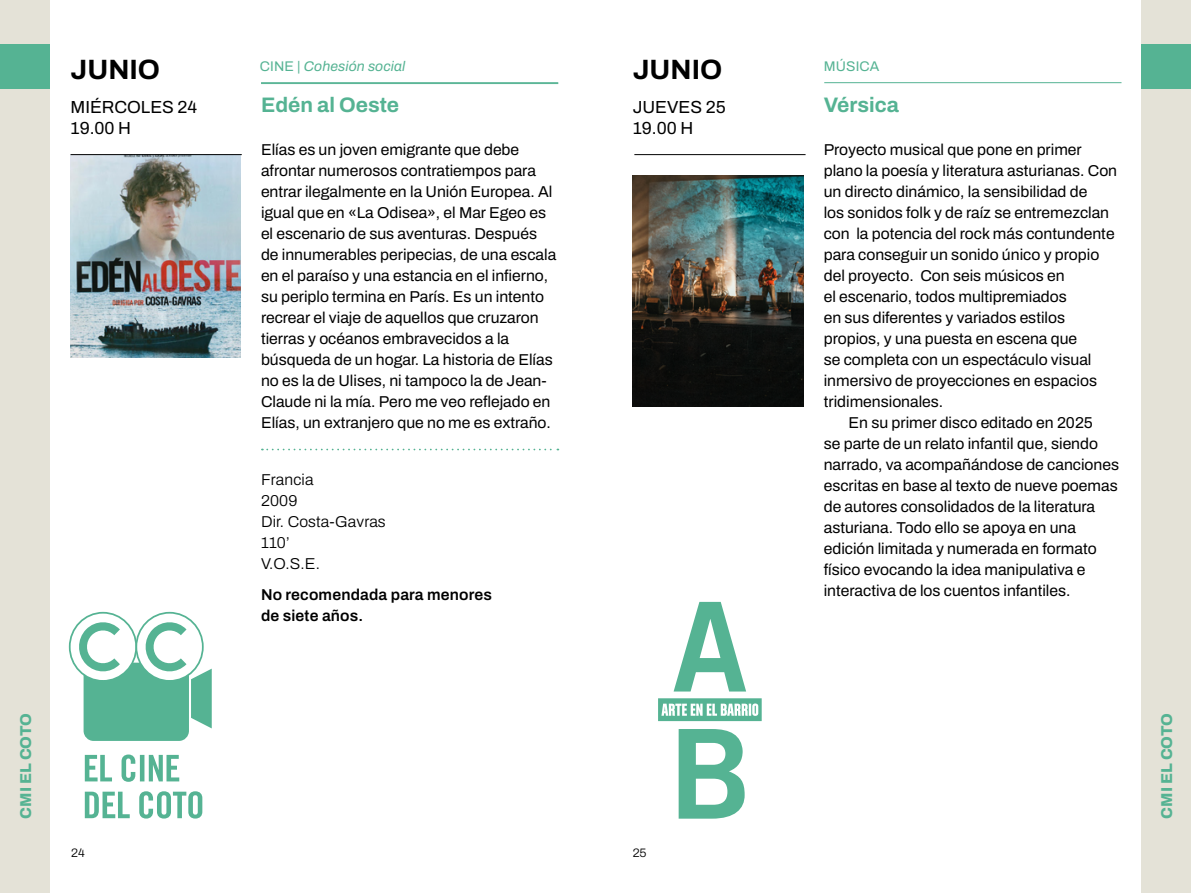
<style>
.page{position:relative;width:1191px;height:893px;background:#fff}
.page>*{position:absolute;margin:0;border:0;box-sizing:border-box;transform-origin:0 0}
.t1{font:700 28px "Archivo";color:#000}
.t2{font:700 21px "Archivo";color:#55b393}
.t3{font:17.5px/21px "Archivo";color:#000}
.t4{font:15.75px/21px "Archivo";color:#000}
.t5{font:300 15.75px/21px "Archivo";letter-spacing:.01em;color:#000}
.t6{font:600 15.75px/21px "Archivo";letter-spacing:.01em;color:#000}
.t7{font:800 15.75px "Archivo";color:#55b393}
.t8{font:italic 14px "Archivo";letter-spacing:.01em;color:#55b393}
.t9{font:14px "Archivo";letter-spacing:.01em;color:#55b393}
.t10{font:300 12.25px "Archivo";color:#000}
.s1{font-style:normal}
</style>
<div class="page">
<hr style="left:261px;top:82px;width:297px;height:1px;background:#55b393">
<hr style="left:824px;top:82px;width:297px;height:1px;background:#55b393">
<div style="left:0;top:0;width:50px;height:893px;background:#e4e2d7"></div>
<div style="left:1141px;top:0;width:50px;height:893px;background:#e4e2d7"></div>
<div style="left:1141px;top:45px;width:50px;height:44px;background:#55b393"></div>
<div style="left:0;top:45px;width:50px;height:44px;background:#55b393"></div>
<hr style="left:261px;top:83px;width:297px;height:1px;background:#55b393">
<img style="left:71px;top:155px;width:170px;height:202px">
<svg style="left:262px;top:449px;width:296px;height:1px"></svg>
<hr style="left:71px;top:154px;width:171px;height:1px;background:#000">
<svg style="left:69px;top:612px;width:68px;height:70px"></svg>
<svg style="left:135px;top:612px;width:69px;height:70px"></svg>
<svg style="left:77px;top:620px;width:135px;height:121px"></svg>
<svg style="left:85px;top:791px;width:117px;height:28px"></svg>
<svg style="left:85px;top:754px;width:94px;height:28px"></svg>
<svg style="left:658px;top:698px;width:103px;height:23px"></svg>
<svg style="left:678px;top:729px;width:66px;height:90px"></svg>
<svg style="left:673px;top:602px;width:73px;height:89px"></svg>
<img style="left:632px;top:176px;width:172px;height:231px">
<hr style="left:634px;top:154px;width:171px;height:1px;background:#000">
<h1 class="t1" style="left:71px;top:48px;width:91px">JUNIO</h1>
<p class="t3" style="left:71px;top:96px;width:128px">MIÉRCOLES 24<br>19.00 H</p>
<p class="t8" style="left:260px;top:56px;width:147px"><span class="s1">CINE |</span> Cohesión social</p>
<h2 class="t2" style="left:261px;top:89px;width:140px">Edén al Oeste</h2>
<p class="t4" style="left:261px;top:139px;width:297px">Elías es un joven emigrante que debe afrontar numerosos contratiempos para entrar ilegalmente en la Unión Europea. Al igual que en «La Odisea», el Mar Egeo es el escenario de sus aventuras. Después de innumerables peripecias, de una escala en el paraíso y una estancia en el infierno, su periplo termina en París. Es un intento recrear el viaje de aquellos que cruzaron tierras y océanos embravecidos a la búsqueda de un hogar. La historia de Elías no es la de Ulises, ni tampoco la de Jean-Claude ni la mía. Pero me veo reflejado en Elías, un extranjero que no me es extraño.</p>
<p class="t5" style="left:261px;top:469px;width:126px">Francia<br>2009<br>Dir. Costa-Gavras<br>110’<br>V.O.S.E.</p>
<p class="t6" style="left:261px;top:584px;width:232px">No recomendada para menores de siete años.</p>
<h1 class="t1" style="left:632px;top:48px;width:91px">JUNIO</h1>
<p class="t9" style="left:823px;top:56px;width:57px">MÚSICA</p>
<h2 class="t2" style="left:823px;top:89px;width:77px">Vérsica</h2>
<p class="t4" style="left:823px;top:139px;width:259px">Proyecto musical que pone en primer</p>
<p class="t4" style="left:823px;top:160px;width:295px">plano la poesía y literatura asturianas. Con</p>
<p class="t4" style="left:823px;top:181px;width:265px">un directo dinámico, la sensibilidad de</p>
<p class="t4" style="left:823px;top:202px;width:287px">los sonidos folk y de raíz se entremezclan</p>
<p class="t4" style="left:823px;top:223px;width:292px">con la potencia del rock más contundente</p>
<p class="t4" style="left:823px;top:244px;width:277px">para conseguir un sonido único y propio</p>
<p class="t4" style="left:823px;top:265px;width:242px">del proyecto. Con seis músicos en</p>
<p class="t4" style="left:823px;top:286px;width:245px">el escenario, todos multipremiados</p>
<p class="t4" style="left:823px;top:307px;width:243px">en sus diferentes y variados estilos</p>
<p class="t4" style="left:823px;top:328px;width:255px">propios, y una puesta en escena que</p>
<p class="t4" style="left:823px;top:349px;width:269px">se completa con un espectáculo visual</p>
<p class="t4" style="left:823px;top:370px;width:275px">inmersivo de proyecciones en espacios</p>
<p class="t4" style="left:823px;top:391px;width:121px">tridimensionales.</p>
<p class="t4" style="left:848px;top:412px;width:246px">En su primer disco editado en 2025</p>
<p class="t4" style="left:823px;top:433px;width:276px">se parte de un relato infantil que, siendo</p>
<p class="t4" style="left:823px;top:454px;width:297px">narrado, va acompañándose de canciones</p>
<p class="t4" style="left:823px;top:475px;width:295px">escritas en base al texto de nueve poemas</p>
<p class="t4" style="left:823px;top:496px;width:273px">de autores consolidados de la literatura</p>
<p class="t4" style="left:823px;top:517px;width:254px">asturiana. Todo ello se apoya en una</p>
<p class="t4" style="left:823px;top:538px;width:274px">edición limitada y numerada en formato</p>
<p class="t4" style="left:823px;top:559px;width:263px">físico evocando la idea manipulativa e</p>
<p class="t4" style="left:823px;top:580px;width:248px">interactiva de los cuentos infantiles.</p>
<p class="t3" style="left:632px;top:96px;width:94px">JUEVES 25<br>19.00 H</p>
<p class="t7" style="left:14px;top:819px;width:107px;rotate:-90deg">CMI EL COTO</p>
<p class="t7" style="left:1154px;top:819px;width:107px;rotate:-90deg">CMI EL COTO</p>
<p class="t10" style="left:71px;top:844px;width:15px">24</p>
<p class="t10" style="left:632px;top:844px;width:15px">25</p>
</div>
